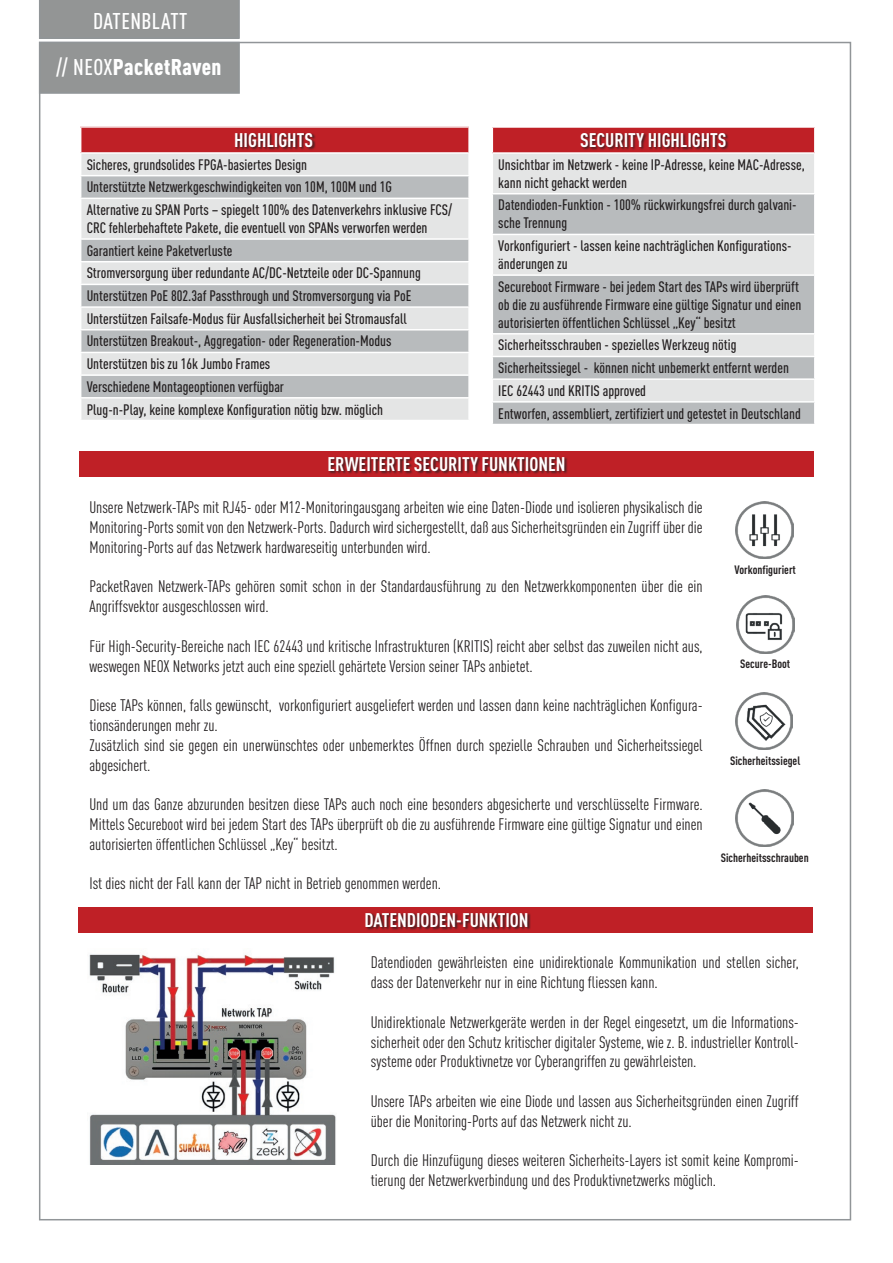
<style>
.page{position:relative;width:893px;height:1263px;background:#fff}
.page>*{position:absolute;margin:0;border:0;box-sizing:border-box;transform-origin:0 0}
.t1{font:900 condensed 22.5px "DIN Pro";letter-spacing:.015em;color:#fff}
.t2{font:500 condensed 22.5px "DIN Pro";letter-spacing:.02em;color:#fff}
.t3{font:700 condensed 19.5px "DIN Pro";color:#fff}
.t4{font:condensed 16.5px/19.8px "DIN Pro";color:#231f20}
.t5{font:500 condensed 15px/22.6px "DIN Pro";color:#231f20}
.t6{font:700 condensed 12px "DIN Pro";color:#231f20}
.s1{font-weight:500}
</style>
<div class="page">
<div style="left:39px;top:0;width:201px;height:39px;background:#939595"></div>
<div style="left:39px;top:42px;width:201px;height:52px;background:#939595;border:2px solid #919598"></div>
<img style="left:89px;top:954px;width:247px;height:210px">
<div style="left:81px;top:127px;width:388px;height:26px;background:#bf2026"></div>
<div style="left:81px;top:154px;width:387px;height:266px;background:#e4e5e5"></div>
<svg style="left:81px;top:176px;width:387px;height:221px;background:#ced0d1"></svg>
<hr style="left:80px;top:175px;width:390px;height:1px;background:#fff">
<hr style="left:80px;top:198px;width:390px;height:1px;background:#fff">
<hr style="left:80px;top:238px;width:390px;height:2px;background:#fff">
<hr style="left:80px;top:261px;width:390px;height:1px;background:#fff">
<hr style="left:80px;top:284px;width:390px;height:1px;background:#fff">
<hr style="left:80px;top:306px;width:390px;height:2px;background:#fff">
<hr style="left:80px;top:329px;width:390px;height:1px;background:#fff">
<hr style="left:80px;top:352px;width:390px;height:1px;background:#fff">
<hr style="left:80px;top:374px;width:390px;height:2px;background:#fff">
<hr style="left:80px;top:397px;width:390px;height:2px;background:#fff">
<hr style="left:80px;top:126px;width:390px;height:2px;background:#fff">
<hr style="left:468px;top:128px;width:2px;height:24px;background:#fff">
<hr style="left:80px;top:152px;width:390px;height:2px;background:#fff">
<div style="left:79px;top:907px;width:734px;height:26px;background:#bf2026"></div>
<div style="left:492px;top:127px;width:323px;height:26px;background:#bf2026"></div>
<div style="left:493px;top:154px;width:321px;height:39px;background:#e4e5e5"></div>
<svg style="left:493px;top:194px;width:321px;height:230px;background:#c8cacc"></svg>
<hr style="left:492px;top:234px;width:324px;height:1px;background:#fff">
<hr style="left:492px;top:274px;width:324px;height:2px;background:#fff">
<hr style="left:492px;top:333px;width:324px;height:2px;background:#fff">
<hr style="left:492px;top:356px;width:324px;height:1px;background:#fff">
<hr style="left:492px;top:378px;width:324px;height:2px;background:#fff">
<hr style="left:492px;top:401px;width:324px;height:2px;background:#fff">
<hr style="left:492px;top:126px;width:324px;height:2px;background:#fff">
<svg style="left:492px;top:128px;width:1px;height:24px"></svg>
<hr style="left:814px;top:128px;width:2px;height:24px;background:#fff">
<hr style="left:492px;top:152px;width:324px;height:2px;background:#fff">
<div style="left:79px;top:451px;width:735px;height:26px;background:#bf2026"></div>
<img style="left:736px;top:595px;width:58px;height:58px">
<img style="left:735px;top:501px;width:58px;height:58px">
<img style="left:735px;top:692px;width:58px;height:58px">
<img style="left:736px;top:789px;width:57px;height:58px">
<div style="left:235px;top:132px;width:81px;height:18px;background:#231f20;opacity:.75"></div>
<div style="left:328px;top:456px;width:239px;height:19px;background:#231f20;opacity:.75"></div>
<div style="left:581px;top:132px;width:148px;height:18px;background:#231f20;opacity:.75"></div>
<div style="left:365px;top:912px;width:166px;height:19px;background:#231f20;opacity:.75"></div>
<h1 class="t2" style="left:93px;top:5px;width:96px">DATENBLATT</h1>
<h1 class="t1" style="left:56px;top:50px;width:167px"><span class="s1">// NEOX</span>PacketRaven</h1>
<p class="t3" style="left:234px;top:125px;width:80px">HIGHLIGHTS</p>
<p class="t5" style="left:87px;top:152px;width:367px">Sicheres, grundsolides FPGA-basiertes Design<br>Unterstützte Netzwerkgeschwindigkeiten von 10M, 100M und 1G<br>Alternative zu SPAN Ports – spiegelt 100% des Datenverkehrs inklusive FCS/</p>
<p class="t5" style="left:87px;top:215px;width:342px">CRC fehlerbehaftete Pakete, die eventuell von SPANs verworfen werden Garantiert keine Paketverluste<br>Stromversorgung über redundante AC/DC-Netzteile oder DC-Spannung Unterstützen PoE 802.3af Passthrough und Stromversorgung via PoE Unterstützen Failsafe-Modus für Ausfallsicherheit bei Stromausfall Unterstützen Breakout-, Aggregation- oder Regeneration-Modus Unterstützen bis zu 16k Jumbo Frames<br>Verschiedene Montageoptionen verfügbar<br>Plug-n-Play, keine komplexe Konfiguration nötig bzw. möglich</p>
<p class="t3" style="left:580px;top:125px;width:148px">SECURITY HIGHLIGHTS</p>
<p class="t5" style="left:498px;top:154px;width:308px;line-height:18px">Unsichtbar im Netzwerk - keine IP-Adresse, keine MAC-Adresse, kann nicht gehackt werden</p>
<p class="t5" style="left:498px;top:195px;width:300px;line-height:18px">Datendioden-Funktion - 100% rückwirkungsfrei durch galvani&shy;sche Trennung</p>
<p class="t5" style="left:498px;top:236px;width:295px;line-height:18px">Vorkonfiguriert - lassen keine nachträglichen Konfigurations&shy;änderungen zu</p>
<p class="t5" style="left:498px;top:276px;width:305px;line-height:18px">Secureboot Firmware - bei jedem Start des TAPs wird überprüft ob die zu ausführende Firmware eine gültige Signatur und einen autorisierten öffentlichen Schlüssel „Key“ besitzt</p>
<p class="t5" style="left:498px;top:333px;width:304px">Sicherheitsschrauben - spezielles Werkzeug nötig Sicherheitssiegel - können nicht unbemerkt entfernt werden IEC 62443 und KRITIS approved<br>Entworfen, assembliert, zertifiziert und getestet in Deutschland</p>
<p class="t3" style="left:327px;top:449px;width:240px">ERWEITERTE SECURITY FUNKTIONEN</p>
<p class="t4" style="left:89px;top:496px;width:615px;text-align:justify">Unsere Netzwerk-TAPs mit RJ45- oder M12-Monitoringausgang arbeiten wie eine Daten-Diode und isolieren physikalisch die Monitoring-Ports somit von den Netzwerk-Ports. Dadurch wird sichergestellt, daß aus Sicherheitsgründen ein Zugriff über die Monitoring-Ports auf das Netzwerk hardwareseitig unterbunden wird.</p>
<p class="t4" style="left:89px;top:575px;width:615px">PacketRaven Netzwerk-TAPs gehören somit schon in der Standardausführung zu den Netzwerkkomponenten über die ein<br>Angriffsvektor ausgeschlossen wird.</p>
<p class="t4" style="left:89px;top:635px;width:615px">Für High-Security-Bereiche nach IEC 62443 und kritische Infrastrukturen (KRITIS) reicht aber selbst das zuweilen nicht aus, weswegen NEOX Networks jetzt auch eine speziell gehärtete Version seiner TAPs anbietet.</p>
<p class="t4" style="left:89px;top:694px;width:615px">Diese TAPs können, falls gewünscht, vorkonfiguriert ausgeliefert werden und lassen dann keine nachträglichen Konfigura&shy;tionsänderungen mehr zu.<br>Zusätzlich sind sie gegen ein unerwünschtes oder unbemerktes Öffnen durch spezielle Schrauben und Sicherheitssiegel abgesichert.</p>
<p class="t4" style="left:89px;top:793px;width:615px;text-align:justify">Und um das Ganze abzurunden besitzen diese TAPs auch noch eine besonders abgesicherte und verschlüsselte Firmware.<br>Mittels Secureboot wird bei jedem Start des TAPs überprüft ob die zu ausführende Firmware eine gültige Signatur und einen autorisierten öffentlichen Schlüssel „Key“ besitzt.</p>
<p class="t4" style="left:89px;top:872px;width:353px">Ist dies nicht der Fall kann der TAP nicht in Betrieb genommen werden.</p>
<p class="t3" style="left:364px;top:905px;width:166px">DATENDIODEN-FUNKTION</p>
<p class="t6" style="left:734px;top:560px;width:63px">Vorkonfiguriert</p>
<p class="t6" style="left:740px;top:655px;width:51px">Secure-Boot</p>
<p class="t6" style="left:730px;top:751px;width:72px">Sicherheitssiegel</p>
<p class="t6" style="left:721px;top:848px;width:89px">Sicherheitsschrauben</p>
<p class="t4" style="left:371px;top:951px;width:430px">Datendioden gewährleisten eine unidirektionale Kommunikation und stellen sicher, dass der Datenverkehr nur in eine Richtung fliessen kann.</p>
<p class="t4" style="left:371px;top:1011px;width:430px;text-align:justify">Unidirektionale Netzwerkgeräte werden in der Regel eingesetzt, um die Informations&shy;sicherheit oder den Schutz kritischer digitaler Systeme, wie z. B. industrieller Kontroll&shy;systeme oder Produktivnetze vor Cyberangriffen zu gewährleisten.</p>
<p class="t4" style="left:371px;top:1090px;width:429px">Unsere TAPs arbeiten wie eine Diode und lassen aus Sicherheitsgründen einen Zugriff über die Monitoring-Ports auf das Netzwerk nicht zu.</p>
<p class="t4" style="left:371px;top:1149px;width:430px">Durch die Hinzufügung dieses weiteren Sicherheits-Layers ist somit keine Kompromi&shy;tierung der Netzwerkverbindung und des Produktivnetzwerks möglich.</p>
</div>
